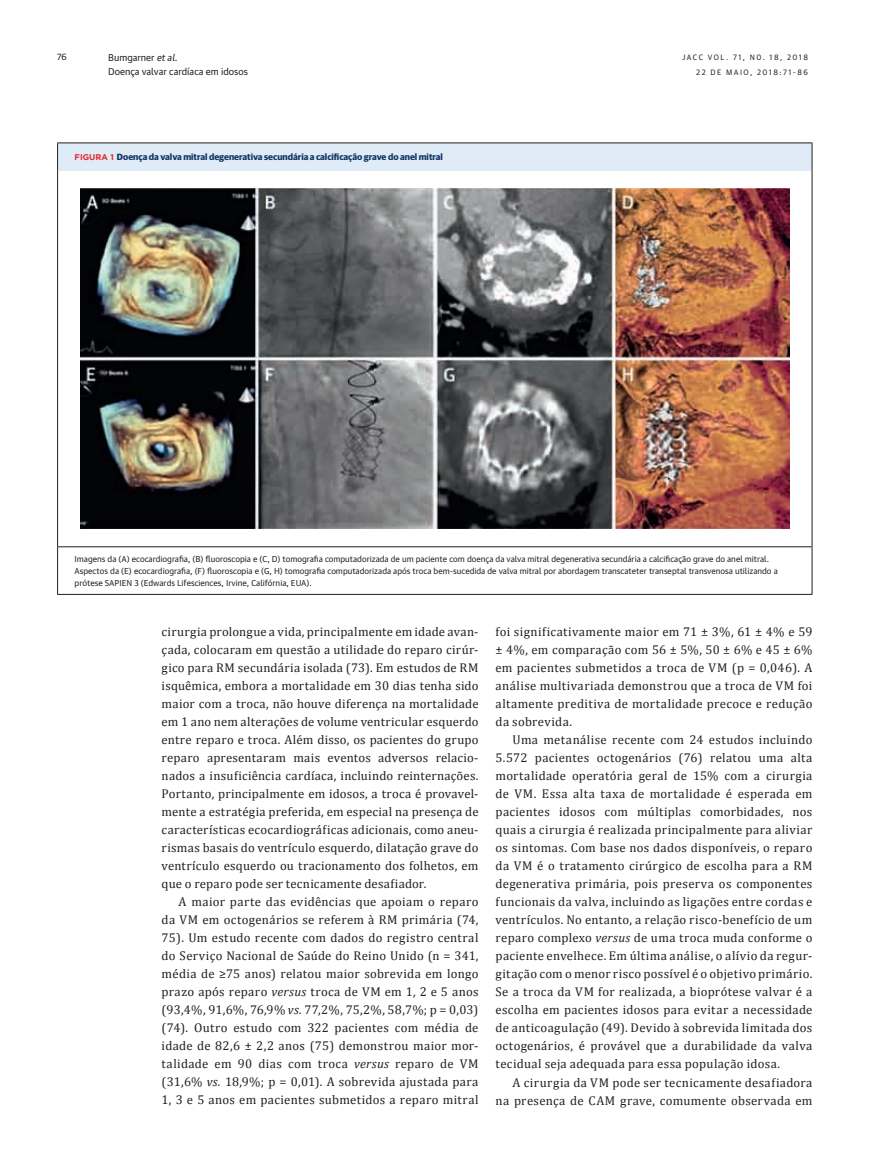
<style>
.page{position:relative;width:872px;height:1170px;background:#fff}
.page>*{position:absolute;margin:0;border:0;box-sizing:border-box;transform-origin:0 0}
.t1{font:12.75px/18px "Cambria";letter-spacing:.025em;color:#231f20;text-align:justify}
.t2{font:9.45px/14.2px "Guardian Sans Text";color:#231f20}
.t3{font:700 9px "Guardian Sans";color:#143965}
.t4{font:9px "Guardian Sans";color:#231f20}
.t5{font:8.25px/12px "Guardian Sans Text";color:#231f20}
.t6{font:700 8.25px "Gotham";color:#e2282c}
.t7{font:7.5px/15px "Guardian Sans Text";letter-spacing:.2em;color:#231f20;text-align:right}
.s1{font-style:italic}
.s2{font-family:"Gotham";font-size:8.25px;color:#e2282c}
</style>
<div class="page">
<div style="left:58px;top:143px;width:754px;height:27px;background:#dfebf7"></div>
<hr style="left:57px;top:170px;width:1px;height:376px;background:#231f20">
<hr style="left:811px;top:170px;width:1px;height:376px;background:#231f20">
<hr style="left:57px;top:142px;width:755px;height:1px;background:#231f20">
<svg style="left:57px;top:143px;width:1px;height:27px"></svg>
<svg style="left:811px;top:143px;width:1px;height:27px"></svg>
<hr style="left:57px;top:546px;width:755px;height:1px;background:#231f20">
<hr style="left:57px;top:547px;width:1px;height:47px;background:#231f20">
<hr style="left:811px;top:547px;width:1px;height:47px;background:#231f20">
<hr style="left:57px;top:594px;width:755px;height:1px;background:#231f20">
<img style="left:80px;top:189px;width:709px;height:340px">
<p class="t4" style="left:57px;top:50px;width:11px">76</p>
<p class="t2" style="left:108px;top:50px;width:141px">Bumgarner <span class="s1">et al.<br></span>Doença valvar cardíaca em idosos</p>
<p class="t6" style="left:75px;top:153px;width:12px">FIGUR</p>
<p class="t3" style="left:101px;top:150px;width:343px"><span class="s2">A 1</span> Doença da valva mitral degenerativa secundária a calcificação grave do anel mitral</p>
<p class="t7" style="left:682px;top:49px;width:128px">JACC VOL. 71, N0. 18, 2018<br>22 DE MAIO, 2018:71-86</p>
<p class="t5" style="left:75px;top:552px;width:704px">Imagens da (A) ecocardiografia, (B) fluoroscopia e (C, D) tomografia computadorizada de um paciente com doença da valva mitral degenerativa secundária a calcificação grave do anel mitral.<br>Aspectos da (E) ecocardiografia, (F) fluoroscopia e (G, H) tomografia computadorizada após troca bem-sucedida de valva mitral por abordagem transcateter transeptal transvenosa utilizando a prótese SAPIEN 3 (Edwards Lifesciences, Irvine, Califórnia, EUA).</p>
<p class="t1" style="left:162px;top:622px;width:318px">cirurgia prolongue a vida, principalmente em idade avan&shy;çada, colocaram em questão a utilidade do reparo cirúr&shy;gico para RM secundária isolada (73). Em estudos de RM isquêmica, embora a mortalidade em 30 dias tenha sido maior com a troca, não houve diferença na mortalidade em 1 ano nem alterações de volume ventricular esquerdo entre reparo e troca. Além disso, os pacientes do grupo reparo apresentaram mais eventos adversos relacio&shy;nados a insuficiência cardíaca, incluindo reinternações.<br>Portanto, principalmente em idosos, a troca é provavel&shy;mente a estratégia preferida, em especial na presença de características ecocardiográficas adicionais, como aneu&shy;rismas basais do ventrículo esquerdo, dilatação grave do ventrículo esquerdo ou tracionamento dos folhetos, em que o reparo pode ser tecnicamente desafiador.</p>
<p class="t1" style="left:162px;top:892px;width:318px;text-indent:17px">A maior parte das evidências que apoiam o reparo da VM em octogenários se referem à RM primária (74, 75). Um estudo recente com dados do registro central do Serviço Nacional de Saúde do Reino Unido (n = 341, média de ≥75 anos) relatou maior sobrevida em longo prazo após reparo <span class="s1">versus</span> troca de VM em 1, 2 e 5 anos (93,4%, 91,6%, 76,9% <span class="s1">vs.</span> 77,2%, 75,2%, 58,7%; p = 0,03) (74). Outro estudo com 322 pacientes com média de idade de 82,6 ± 2,2 anos (75) demonstrou maior mor&shy;talidade em 90 dias com troca <span class="s1">versus</span> reparo de VM (31,6% <span class="s1">vs.</span> 18,9%; p = 0,01). A sobrevida ajustada para 1, 3 e 5 anos em pacientes submetidos a reparo mitral</p>
<p class="t1" style="left:495px;top:622px;width:318px">foi significativamente maior em 71 ± 3%, 61 ± 4% e 59 ± 4%, em comparação com 56 ± 5%, 50 ± 6% e 45 ± 6% em pacientes submetidos a troca de VM (p = 0,046). A análise multivariada demonstrou que a troca de VM foi altamente preditiva de mortalidade precoce e redução da sobrevida.</p>
<p class="t1" style="left:495px;top:730px;width:318px;text-indent:17px">Uma metanálise recente com 24 estudos incluindo 5.572 pacientes octogenários (76) relatou uma alta mortalidade operatória geral de 15% com a cirurgia de VM. Essa alta taxa de mortalidade é esperada em pacientes idosos com múltiplas comorbidades, nos quais a cirurgia é realizada principalmente para aliviar os sintomas. Com base nos dados disponíveis, o reparo da VM é o tratamento cirúrgico de escolha para a RM degenerativa primária, pois preserva os componentes funcionais da valva, incluindo as ligações entre cordas e ventrículos. No entanto, a relação risco-benefício de um reparo complexo <span class="s1">versus</span> de uma troca muda conforme o paciente envelhece. Em última análise, o alívio da regur&shy;gitação com o menor risco possível é o objetivo primário.<br>Se a troca da VM for realizada, a bioprótese valvar é a escolha em pacientes idosos para evitar a necessidade de anticoagulação (49). Devido à sobrevida limitada dos octogenários, é provável que a durabilidade da valva tecidual seja adequada para essa população idosa.</p>
<p class="t1" style="left:495px;top:1072px;width:318px;text-align:right">A cirurgia da VM pode ser tecnicamente desafiadora<br>na presença de CAM grave, comumente observada em</p>
</div>
